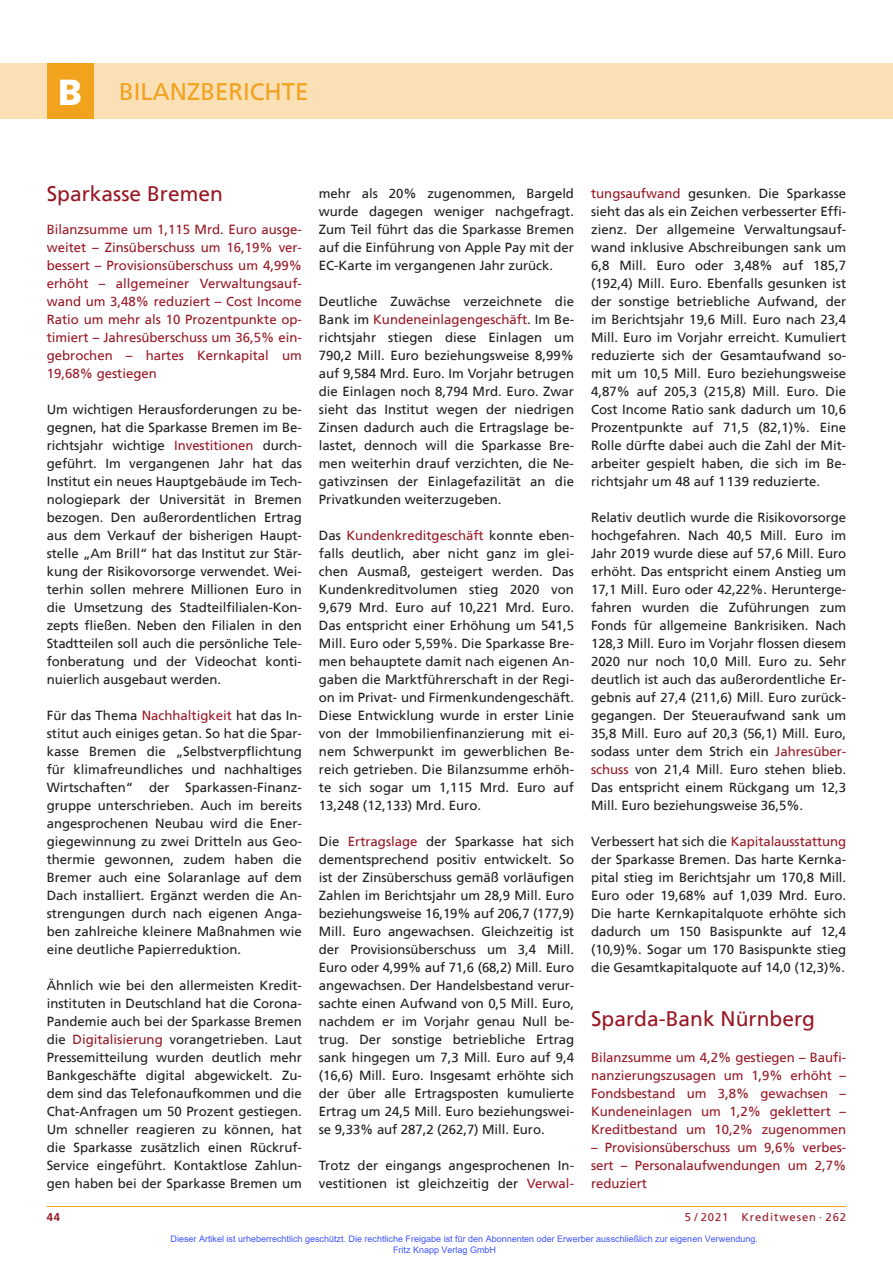
<style>
.page{position:relative;width:893px;height:1263px;background:#fff}
.page>*{position:absolute;margin:0;border:0;box-sizing:border-box;transform-origin:0 0}
.t1{font:24px "Frutiger";color:#f1a31e}
.t2{font:21px "Frutiger";color:#981a26}
.t3{font:13.2px/18px "Frutiger";letter-spacing:-.005em;color:#231f20;text-align:justify}
.t4{font:13.2px/18px "Frutiger";letter-spacing:-.005em;color:#981a26;text-align:justify}
.t5{font:11.25px "Frutiger";letter-spacing:.08em;color:#981a26}
.t6{font:700 11.25px "Frutiger";color:#981a26}
.t7{font:9px/10.8px "Arial";color:#4054ff}
.s1{font-weight:900;font-size:36px;color:#fff}
.s2{color:#981a26}
</style>
<div class="page">
<hr style="left:47px;top:1206px;width:799px;height:1px;background:#f1a31e">
<div style="left:0;top:64px;width:893px;height:55px;background:#fbdfb5"></div>
<div style="left:47px;top:64px;width:47px;height:55px;background:#f1a31e"></div>
<h1 class="t1" style="left:58px;top:81px;width:252px"><span class="s1">B</span> BILANZBERICHTE</h1>
<h2 class="t2" style="left:47px;top:184px;width:178px">Sparkasse Bremen</h2>
<p class="t4" style="left:47px;top:221px;width:257px">Bilanzsumme um 1,115 Mrd. Euro ausge&shy;weitet – Zinsüberschuss um 16,19% ver&shy;bessert – Provisionsüberschuss um 4,99% erhöht – allgemeiner Verwaltungsauf&shy;wand um 3,48% reduziert – Cost Income Ratio um mehr als 10 Prozentpunkte op&shy;timiert – Jahresüberschuss um 36,5% ein&shy;gebrochen – hartes Kernkapital um 19,68% gestiegen</p>
<p class="t3" style="left:47px;top:401px;width:257px">Um wichtigen Herausforderungen zu be&shy;gegnen, hat die Sparkasse Bremen im Be&shy;richtsjahr wichtige <span class="s2">Investitionen</span> durch&shy;geführt. Im vergangenen Jahr hat das Institut ein neues Hauptgebäude im Tech&shy;nologiepark der Universität in Bremen bezogen. Den außerordentlichen Ertrag aus dem Verkauf der bisherigen Haupt&shy;stelle „Am Brill“ hat das Institut zur Stär&shy;kung der Risikovorsorge verwendet. Wei&shy;terhin sollen mehrere Millionen Euro in die Umsetzung des Stadteilfilialen-Kon&shy;zepts fließen. Neben den Filialen in den Stadtteilen soll auch die persönliche Tele&shy;fonberatung und der Videochat konti&shy;nuierlich ausgebaut werden.</p>
<p class="t3" style="left:47px;top:707px;width:257px">Für das Thema <span class="s2">Nachhaltigkeit</span> hat das In&shy;stitut auch einiges getan. So hat die Spar&shy;kasse Bremen die „Selbstverpflichtung für klimafreundliches und nachhaltiges Wirtschaften“ der Sparkassen-Finanz&shy;gruppe unterschrieben. Auch im bereits angesprochenen Neubau wird die Ener&shy;giegewinnung zu zwei Dritteln aus Geo&shy;thermie gewonnen, zudem haben die Bremer auch eine Solaranlage auf dem Dach installiert. Ergänzt werden die An&shy;strengungen durch nach eigenen Anga&shy;ben zahlreiche kleinere Maßnahmen wie eine deutliche Papierreduktion.</p>
<p class="t3" style="left:47px;top:977px;width:257px">Ähnlich wie bei den allermeisten Kredit&shy;instituten in Deutschland hat die Corona-Pandemie auch bei der Sparkasse Bremen die <span class="s2">Digitalisierung</span> vorangetrieben. Laut Pressemitteilung wurden deutlich mehr Bankgeschäfte digital abgewickelt. Zu&shy;dem sind das Telefonaufkommen und die Chat-Anfragen um 50 Prozent gestiegen.<br>Um schneller reagieren zu können, hat die Sparkasse zusätzlich einen Rückruf-Service eingeführt. Kontaktlose Zahlun&shy;gen haben bei der Sparkasse Bremen um</p>
<p class="t3" style="left:319px;top:185px;width:257px">mehr als 20% zugenommen, Bargeld wurde dagegen weniger nachgefragt.<br>Zum Teil führt das die Sparkasse Bremen auf die Einführung von Apple Pay mit der EC-Karte im vergangenen Jahr zurück.</p>
<p class="t3" style="left:319px;top:293px;width:257px">Deutliche Zuwächse verzeichnete die Bank im <span class="s2">Kundeneinlagengeschäft</span>. Im Be&shy;richtsjahr stiegen diese Einlagen um 790,2 Mill. Euro beziehungsweise 8,99% auf 9,584 Mrd. Euro. Im Vorjahr betrugen die Einlagen noch 8,794 Mrd. Euro. Zwar sieht das Institut wegen der niedrigen Zinsen dadurch auch die Ertragslage be&shy;lastet, dennoch will die Sparkasse Bre&shy;men weiterhin drauf verzichten, die Ne&shy;gativzinsen der Einlagefazilität an die Privatkunden weiterzugeben.</p>
<p class="t3" style="left:319px;top:527px;width:257px">Das <span class="s2">Kundenkreditgeschäft</span> konnte eben&shy;falls deutlich, aber nicht ganz im glei&shy;chen Ausmaß, gesteigert werden. Das Kundenkreditvolumen stieg 2020 von 9,679 Mrd. Euro auf 10,221 Mrd. Euro.<br>Das entspricht einer Erhöhung um 541,5<br>Mill. Euro oder 5,59%. Die Sparkasse Bre&shy;men behauptete damit nach eigenen An&shy;gaben die Marktführerschaft in der Regi&shy;on im Privat- und Firmenkundengeschäft.<br>Diese Entwicklung wurde in erster Linie von der Immobilienfinanzierung mit ei&shy;nem Schwerpunkt im gewerblichen Be&shy;reich getrieben. Die Bilanzsumme erhöh&shy;te sich sogar um 1,115 Mrd. Euro auf 13,248 (12,133) Mrd. Euro.</p>
<p class="t3" style="left:319px;top:833px;width:257px">Die <span class="s2">Ertragslage</span> der Sparkasse hat sich dementsprechend positiv entwickelt. So ist der Zinsüberschuss gemäß vorläufigen Zahlen im Berichtsjahr um 28,9 Mill. Euro beziehungsweise 16,19% auf 206,7 (177,9)<br>Mill. Euro angewachsen. Gleichzeitig ist der Provisionsüberschuss um 3,4 Mill.<br>Euro oder 4,99% auf 71,6 (68,2) Mill. Euro angewachsen. Der Handelsbestand verur&shy;sachte einen Aufwand von 0,5 Mill. Euro, nachdem er im Vorjahr genau Null be&shy;trug. Der sonstige betriebliche Ertrag sank hingegen um 7,3 Mill. Euro auf 9,4 (16,6) Mill. Euro. Insgesamt erhöhte sich der über alle Ertragsposten kumulierte Ertrag um 24,5 Mill. Euro beziehungswei&shy;se 9,33% auf 287,2 (262,7) Mill. Euro.</p>
<p class="t3" style="left:319px;top:1157px;width:257px">Trotz der eingangs angesprochenen In&shy;vestitionen ist gleichzeitig der <span class="s2">Verwal-</span></p>
<p class="t3" style="left:591px;top:185px;width:257px"><span class="s2">tungsaufwand</span> gesunken. Die Sparkasse sieht das als ein Zeichen verbesserter Effi&shy;zienz. Der allgemeine Verwaltungsauf&shy;wand inklusive Abschreibungen sank um 6,8 Mill. Euro oder 3,48% auf 185,7 (192,4) Mill. Euro. Ebenfalls gesunken ist der sonstige betriebliche Aufwand, der im Berichtsjahr 19,6 Mill. Euro nach 23,4<br>Mill. Euro im Vorjahr erreicht. Kumuliert reduzierte sich der Gesamtaufwand so&shy;mit um 10,5 Mill. Euro beziehungsweise 4,87% auf 205,3 (215,8) Mill. Euro. Die Cost Income Ratio sank dadurch um 10,6<br>Prozentpunkte auf 71,5 (82,1)%. Eine Rolle dürfte dabei auch die Zahl der Mit&shy;arbeiter gespielt haben, die sich im Be&shy;richtsjahr um 48 auf 1139 reduzierte.</p>
<p class="t3" style="left:591px;top:509px;width:257px">Relativ deutlich wurde die Risikovorsorge hochgefahren. Nach 40,5 Mill. Euro im Jahr 2019 wurde diese auf 57,6 Mill. Euro erhöht. Das entspricht einem Anstieg um 17,1 Mill. Euro oder 42,22%. Herunterge&shy;fahren wurden die Zuführungen zum Fonds für allgemeine Bankrisiken. Nach 128,3 Mill. Euro im Vorjahr flossen diesem 2020 nur noch 10,0 Mill. Euro zu. Sehr deutlich ist auch das außerordentliche Er&shy;gebnis auf 27,4 (211,6) Mill. Euro zurück&shy;gegangen. Der Steueraufwand sank um 35,8 Mill. Euro auf 20,3 (56,1) Mill. Euro, sodass unter dem Strich ein <span class="s2">Jahresüber&shy;schuss</span> von 21,4 Mill. Euro stehen blieb.<br>Das entspricht einem Rückgang um 12,3<br>Mill. Euro beziehungsweise 36,5%.</p>
<p class="t3" style="left:591px;top:833px;width:257px">Verbessert hat sich die <span class="s2">Kapitalausstattung </span>der Sparkasse Bremen. Das harte Kernka&shy;pital stieg im Berichtsjahr um 170,8 Mill.<br>Euro oder 19,68% auf 1,039 Mrd. Euro.<br>Die harte Kernkapitalquote erhöhte sich dadurch um 150 Basispunkte auf 12,4 (10,9)%. Sogar um 170 Basispunkte stieg die Gesamtkapitalquote auf 14,0 (12,3)%.</p>
<h2 class="t2" style="left:591px;top:1009px;width:226px">Sparda-Bank Nürnberg</h2>
<p class="t4" style="left:591px;top:1049px;width:257px">Bilanzsumme um 4,2% gestiegen – Baufi&shy;nanzierungszusagen um 1,9% erhöht – Fondsbestand um 3,8% gewachsen – Kundeneinlagen um 1,2% geklettert – Kreditbestand um 10,2% zugenommen</p>
<p class="t4" style="left:591px;top:1139px;width:257px">– Provisionsüberschuss um 9,6% verbes&shy;sert – Personalaufwendungen um 2,7% reduziert</p>
<p class="t6" style="left:47px;top:1211px;width:15px">44</p>
<p class="t5" style="left:685px;top:1211px;width:163px">5 / 2021 Kreditwesen · 262</p>
<p class="t7" style="left:393px;top:1233px;width:366px;text-indent:-223px">Dieser Artikel ist urheberrechtlich geschützt. Die rechtliche Freigabe ist für den Abonnenten oder Erwerber ausschließlich zur eigenen Verwendung.<br>Fritz Knapp Verlag GmbH</p>
</div>
